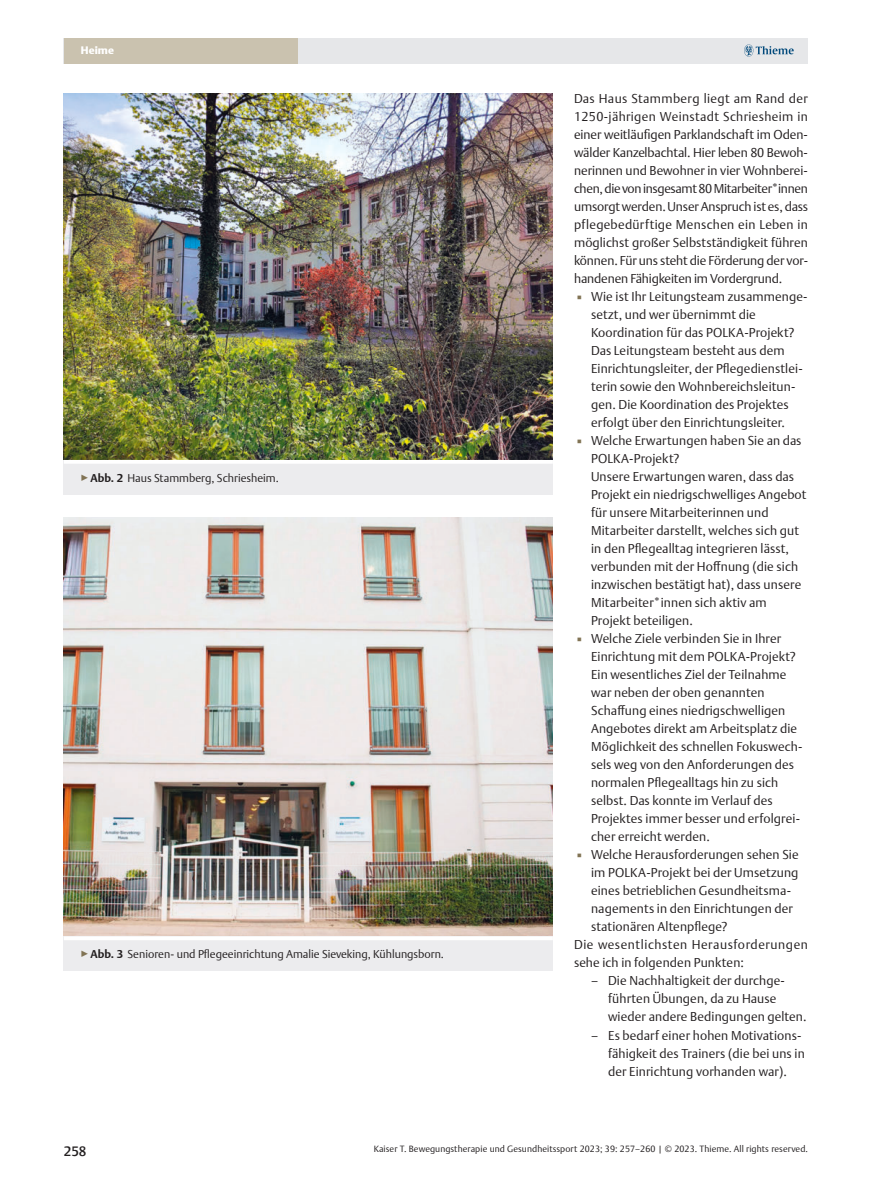
<style>
.page{position:relative;width:893px;height:1191px;background:#fff}
.page>*{position:absolute;margin:0;border:0;box-sizing:border-box;transform-origin:0 0}
.t1{font:500 13.5px "Thieme Argo 2011";color:#231f20}
.t2{font:300 12.75px/18px "Thieme Argo 2011";letter-spacing:.01em;color:#231f20}
.t3{font:300 12.75px "Thieme Argo 2011";letter-spacing:.045em;color:#231f20}
.t4{font:300 11.25px "Thieme Argo 2011";color:#231f20}
.t5{font:900 10.8px "Thieme Argo 2011";letter-spacing:.01em;color:#fff}
.t6{font:300 9px "Thieme Argo 2011";letter-spacing:.01em;color:#231f20}
.s1{color:#817354}
.s2{font-weight:700}
</style>
<div class="page">
<div style="left:64px;top:38px;width:744px;height:26px;background:#e6e7e9"></div>
<div style="left:64px;top:38px;width:234px;height:26px;background:#cac2af"></div>
<svg style="left:744px;top:44px;width:50px;height:13px"></svg>
<img style="left:64px;top:93px;width:489px;height:367px">
<div style="left:64px;top:460px;width:489px;height:34px;background:#ececee"></div>
<hr style="left:64px;top:460px;width:489px;height:4px;background:#fff">
<img style="left:64px;top:517px;width:489px;height:419px">
<div style="left:64px;top:936px;width:489px;height:35px;background:#ececee"></div>
<hr style="left:64px;top:936px;width:489px;height:4px;background:#fff">
<p class="t5" style="left:81px;top:44px;width:35px">Heime</p>
<p class="t4" style="left:81px;top:471px;width:199px"><span class="s1">▶</span><span class="s2">Abb. 2</span> Haus Stammberg, Schriesheim.</p>
<p class="t4" style="left:81px;top:947px;width:365px"><span class="s1">▶</span><span class="s2">Abb. 3</span> Senioren- und Pflegeeinrichtung Amalie Sieveking, Kühlungsborn.</p>
<p class="t2" style="left:574px;top:89px;width:235px;text-align:justify">Das Haus Stammberg liegt am Rand der 1250-jährigen Weinstadt Schriesheim in einer weitläufigen Parklandschaft im Oden&shy;wälder Kanzelbachtal. Hier leben 80 Bewoh&shy;nerinnen und Bewohner in vier Wohnberei&shy;chen, die von insgesamt 80 Mitarbeiter*innen umsorgt werden. Unser Anspruch ist es, dass pflegebedürftige Menschen ein Leben in möglichst großer Selbstständigkeit führen können. Für uns steht die Förderung der vor&shy;handenen Fähigkeiten im Vordergrund.</p>
<p class="t2" style="left:591px;top:287px;width:218px;text-indent:-17px"><span class="s1">▪</span> Wie ist Ihr Leitungsteam zusammenge&shy;setzt, und wer übernimmt die Koordination für das POLKA-Projekt?<br>Das Leitungsteam besteht aus dem Einrichtungsleiter, der Pflegedienstlei&shy;terin sowie den Wohnbereichsleitun&shy;gen. Die Koordination des Projektes erfolgt über den Einrichtungsleiter.</p>
<p class="t2" style="left:591px;top:431px;width:217px;text-indent:-17px"><span class="s1">▪</span> Welche Erwartungen haben Sie an das POLKA-Projekt?<br>Unsere Erwartungen waren, dass das Projekt ein niedrigschwelliges Angebot für unsere Mitarbeiterinnen und Mitarbeiter darstellt, welches sich gut in den Pflegealltag integrieren lässt, verbunden mit der Hoffnung (die sich inzwischen bestätigt hat), dass unsere Mitarbeiter*innen sich aktiv am Projekt beteiligen.</p>
<p class="t2" style="left:591px;top:629px;width:213px;text-indent:-17px"><span class="s1">▪</span> Welche Ziele verbinden Sie in Ihrer Einrichtung mit dem POLKA-Projekt?<br>Ein wesentliches Ziel der Teilnahme war neben der oben genannten Schaffung eines niedrigschwelligen Angebotes direkt am Arbeitsplatz die Möglichkeit des schnellen Fokuswech&shy;sels weg von den Anforderungen des normalen Pflegealltags hin zu sich selbst. Das konnte im Verlauf des Projektes immer besser und erfolgrei&shy;cher erreicht werden.</p>
<p class="t2" style="left:574px;top:845px;width:226px"><span class="s1">▪</span> Welche Herausforderungen sehen Sie</p>
<p class="t2" style="left:591px;top:863px;width:209px">im POLKA-Projekt bei der Umsetzung</p>
<p class="t2" style="left:591px;top:881px;width:202px">eines betrieblichen Gesundheitsma-</p>
<p class="t2" style="left:591px;top:899px;width:203px">nagements in den Einrichtungen der</p>
<p class="t2" style="left:591px;top:917px;width:138px">stationären Altenpflege?</p>
<p class="t3" style="left:574px;top:937px;width:235px">Die wesentlichsten Herausforderungen</p>
<p class="t2" style="left:574px;top:953px;width:171px">sehe ich in folgenden Punkten:</p>
<p class="t2" style="left:608px;top:971px;width:200px;text-indent:-17px">– Die Nachhaltigkeit der durchge&shy;führten Übungen, da zu Hause wieder andere Bedingungen gelten.</p>
<p class="t2" style="left:608px;top:1025px;width:198px;text-indent:-17px">– Es bedarf einer hohen Motivations&shy;fähigkeit des Trainers (die bei uns in der Einrichtung vorhanden war).</p>
<p class="t1" style="left:64px;top:1143px;width:24px">258</p>
<p class="t6" style="left:374px;top:1143px;width:436px">Kaiser T. Bewegungstherapie und Gesundheitssport 2023 ; 39 : 257 – 260 | © 2023 . Thieme. All rights reserved.</p>
</div>
